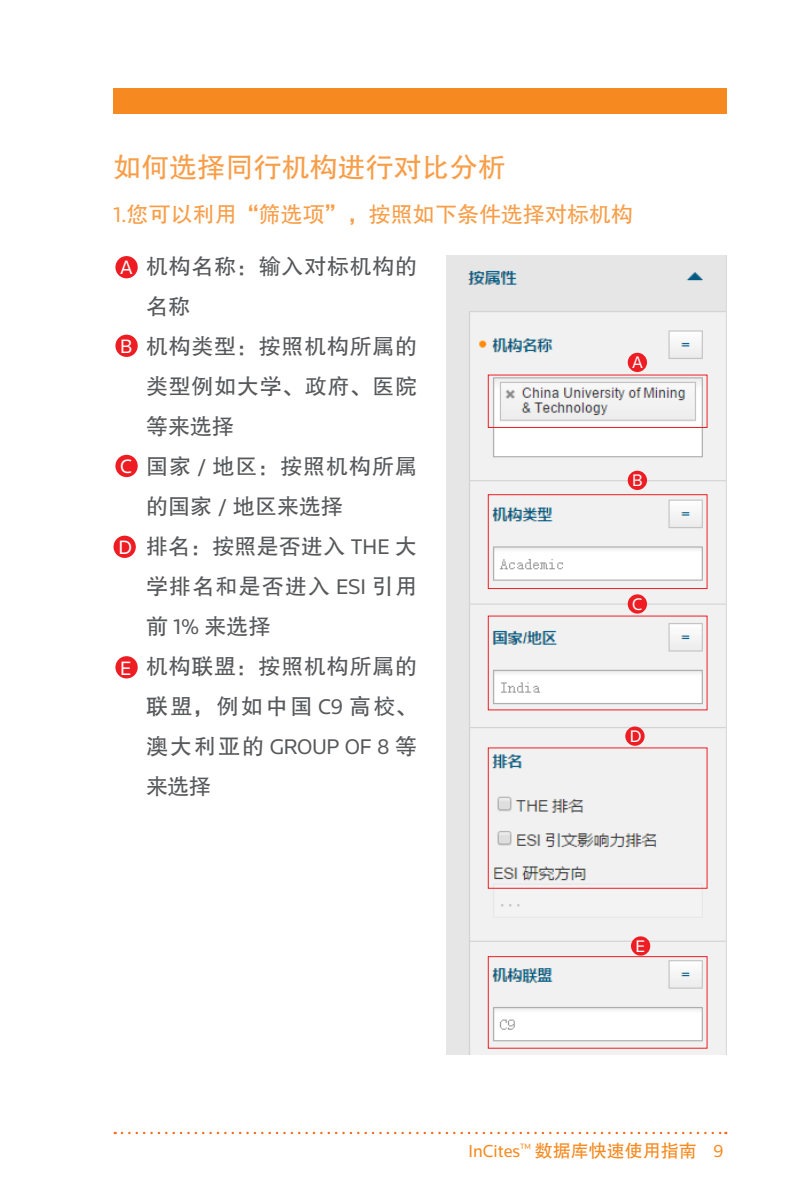
<style>
.page{position:relative;width:806px;height:1191px;background:#fff}
.page>*{position:absolute;margin:0;border:0;box-sizing:border-box;transform-origin:0 0}
.正文{font:28px "FZHTJW GB1 0";color:#f89e49}
.正文-2{font:22px/40px "FZHTJW GB1 0";letter-spacing:.03em;color:#57585a;text-align:justify}
.t1{font:22px "FZHTJW GB1 0";color:#f89e49}
.正文-3{font:20px "Knowledge";color:#fff}
.t2{font:18px "FZHTJW GB1 0";color:#f6891f}
.t3{font:18px "Knowledge";color:#f6891f}
.正文-4{font:17.4px "Knowledge";color:#fff}
.t4{font:8px "Knowledge";color:#f6891f}
.s1{font-family:"Knowledge"}
</style>
<div class="page">
<div style="left:113px;top:88px;width:613px;height:25px;background:#f6891f"></div>
<svg style="left:122px;top:1131px;width:603px;height:3px"></svg>
<div style="left:115px;top:256px;width:23px;height:22px;background:#ee1d23;border-radius:50%"></div>
<div style="left:115px;top:335px;width:23px;height:22px;background:#ee1d23;border-radius:50%"></div>
<div style="left:115px;top:455px;width:23px;height:22px;background:#ee1d23;border-radius:50%"></div>
<div style="left:113px;top:535px;width:23px;height:23px;background:#ee1d23;border-radius:50%"></div>
<div style="left:115px;top:656px;width:23px;height:22px;background:#ee1d23;border-radius:50%"></div>
<img style="left:446px;top:255px;width:280px;height:799px">
<div style="left:487px;top:374px;width:220px;height:54px;border:1px solid #ee1d23"></div>
<div style="left:487px;top:494px;width:220px;height:95px;border:1px solid #ee1d23"></div>
<div style="left:627px;top:353px;width:19px;height:19px;background:#ee1d23;border-radius:50%"></div>
<div style="left:627px;top:471px;width:19px;height:19px;background:#ee1d23;border-radius:50%"></div>
<div style="left:627px;top:594px;width:19px;height:19px;background:#ee1d23;border-radius:50%"></div>
<div style="left:625px;top:726px;width:19px;height:20px;background:#ee1d23;border-radius:50%"></div>
<div style="left:630px;top:936px;width:20px;height:19px;background:#ee1d23;border-radius:50%"></div>
<div style="left:487px;top:956px;width:220px;height:92px;border:1px solid #ee1d23"></div>
<p class="正文" style="left:113px;top:152px;width:393px">如何选择同行机构进行对比分析</p>
<p class="t1" style="left:113px;top:202px;width:521px"><span class="s1">1.</span>您可以利用“筛选项”，按照如下条件选择对标机构</p>
<p class="正文-2" style="left:146px;top:247px;width:272px">机构名称：输入对标机构的名称</p>
<p class="正文-2" style="left:146px;top:327px;width:272px">机构类型：按照机构所属的类型例如大学、政府、医院等来选择</p>
<p class="正文-2" style="left:146px;top:447px;width:272px">国家 <span class="s1">/</span> 地区：按照机构所属的国家 <span class="s1">/</span> 地区来选择</p>
<p class="正文-2" style="left:146px;top:527px;width:272px">排名：按照是否进入 <span class="s1">THE</span> 大学排名和是否进入 <span class="s1">ESI</span> 引用前 <span class="s1">1%</span> 来选择</p>
<p class="正文-2" style="left:146px;top:647px;width:272px">机构联盟：按照机构所属的联盟，例如中国 <span class="s1">C9</span> 高校、澳大利亚的 <span class="s1">GROUP OF 8</span> 等来选择</p>
<p class="正文-3" style="left:120px;top:255px;width:14px">A</p>
<p class="正文-3" style="left:120px;top:334px;width:14px">B</p>
<p class="正文-4" style="left:632px;top:352px;width:12px">A</p>
<p class="正文-3" style="left:120px;top:454px;width:13px">C</p>
<p class="正文-4" style="left:632px;top:470px;width:12px">B</p>
<p class="正文-3" style="left:118px;top:535px;width:15px">D</p>
<p class="正文-4" style="left:632px;top:593px;width:12px">C</p>
<p class="正文-3" style="left:120px;top:655px;width:13px">E</p>
<p class="正文-4" style="left:629px;top:725px;width:13px">D</p>
<p class="正文-4" style="left:635px;top:935px;width:11px">E</p>
<p class="t4" style="left:520px;top:1141px;width:12px">TM</p>
<p class="t2" style="left:534px;top:1140px;width:163px">数据库快速使用指南</p>
<p class="t3" style="left:468px;top:1139px;width:53px">InCites</p>
<p class="t3" style="left:713px;top:1139px;width:12px">9</p>
</div>
